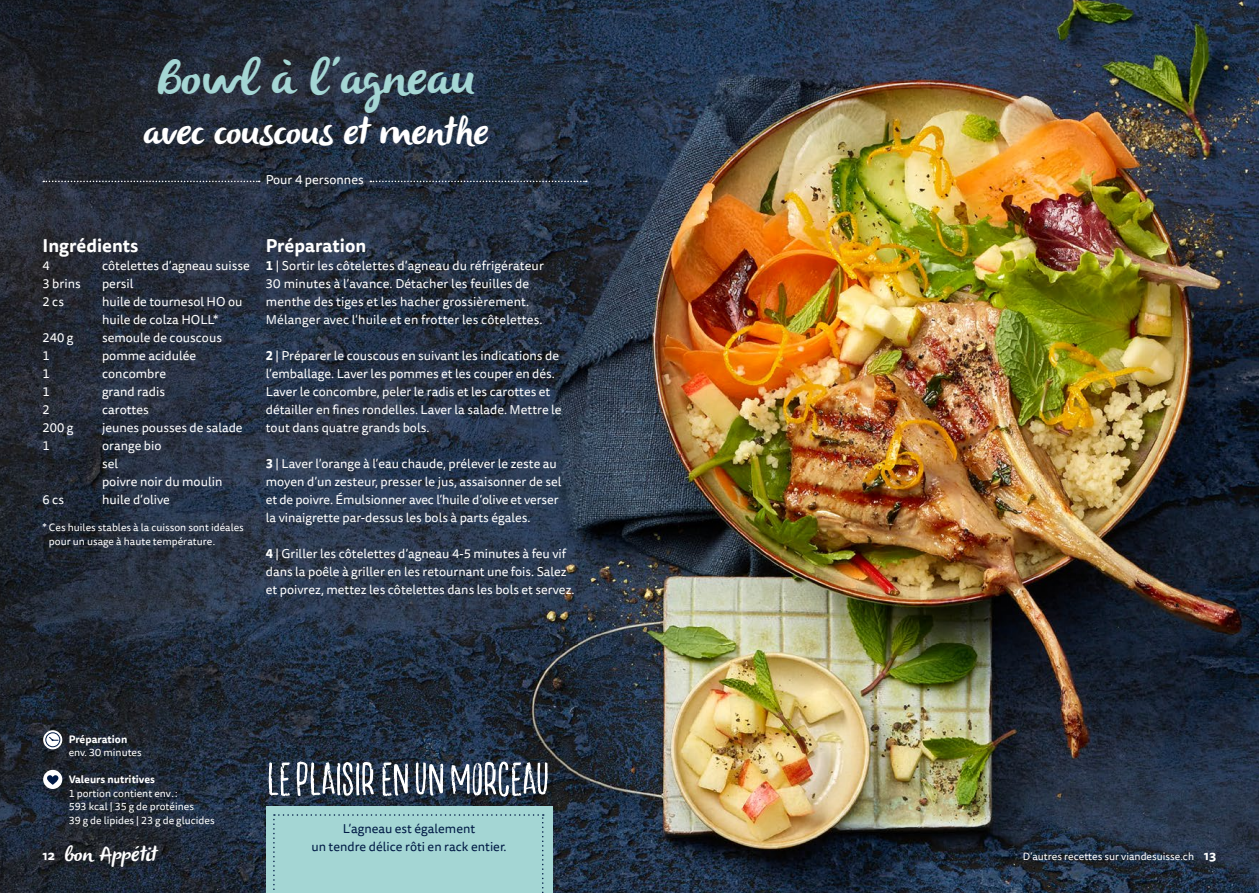
<style>
.page{position:relative;width:1259px;height:893px;background:#fff}
.page>*{position:absolute;margin:0;border:0;box-sizing:border-box;transform-origin:0 0}
.t1{font:56.4px "Lucky Fellas Serif";color:#fff}
.t2{font:italic 49.5px "Olivier";color:#a4d6d4}
.t3{font:italic 37.5px "Olivier";color:#fff}
.t4{font:italic 21px "Olivier";color:#fff}
.t5{font:700 18px "Tisa Sans OT";color:#fff}
.t6{font:12.75px/18px "Tisa Sans OT";color:#fff}
.t7{font:12.75px/18px "Tisa Sans OT";color:#001a45;text-align:center}
.t8{font:10.5px/13.5px "Tisa Sans OT";color:#fff}
.t9{font:700 10.5px "Tisa Sans OT";color:#fff}
.s1{font-weight:700}
.s2{font-family:"Tisa Sans OT";font-weight:700;font-style:normal;font-size:12.75px}
.s3{font-weight:700;font-size:12.75px}
</style>
<div class="page">
<img style="left:0;top:0;width:1259px;height:893px">
<svg style="left:43px;top:181px;width:217px;height:1px"></svg>
<svg style="left:370px;top:181px;width:217px;height:1px"></svg>
<svg style="left:43px;top:730px;width:19px;height:19px"></svg>
<div style="left:45px;top:732px;width:15px;height:15px;border:1px solid #001a45;border-radius:50%"></div>
<svg style="left:49px;top:736px;width:10px;height:5px"></svg>
<div style="left:43px;top:770px;width:19px;height:19px;background:#fff;border-radius:50%"></div>
<svg style="left:47px;top:775px;width:11px;height:10px"></svg>
<div style="left:266px;top:807px;width:286px;height:86px;background:#a4d6d4"></div>
<svg style="left:273px;top:814px;width:271px;height:79px"></svg>
<h2 class="t2" style="left:156px;top:50px;width:330px">Bowl à l’agneau</h2>
<h3 class="t3" style="left:142px;top:110px;width:355px">avec co usco usetmenthe</h3>
<p class="t6" style="left:266px;top:172px;width:99px">Pour 4 personnes</p>
<h3 class="t5" style="left:43px;top:234px;width:98px">Ingrédients</h3>
<p class="t6" style="left:43px;top:257px;width:9px">4</p>
<p class="t6" style="left:102px;top:257px;width:149px">côtelettes d’agneau suisse</p>
<p class="t6" style="left:43px;top:275px;width:40px">3 brins</p>
<p class="t6" style="left:102px;top:275px;width:33px">persil</p>
<p class="t6" style="left:43px;top:293px;width:23px">2 cs</p>
<p class="t6" style="left:102px;top:293px;width:142px">huile de tournesol HO ou huile de colza HOLL*</p>
<p class="t6" style="left:43px;top:329px;width:32px">240 g</p>
<p class="t6" style="left:102px;top:329px;width:121px">semoule de couscous</p>
<p class="t6" style="left:43px;top:347px;width:9px">1</p>
<p class="t6" style="left:102px;top:347px;width:96px">pomme acidulée</p>
<p class="t6" style="left:43px;top:365px;width:9px">1</p>
<p class="t6" style="left:102px;top:365px;width:66px">concombre</p>
<p class="t6" style="left:43px;top:383px;width:9px">1</p>
<p class="t6" style="left:102px;top:383px;width:64px">grand radis</p>
<p class="t6" style="left:43px;top:401px;width:9px">2</p>
<p class="t6" style="left:102px;top:401px;width:48px">carottes</p>
<p class="t6" style="left:43px;top:419px;width:32px">200 g</p>
<p class="t6" style="left:102px;top:419px;width:142px">jeunes pousses de salade</p>
<p class="t6" style="left:43px;top:437px;width:9px">1</p>
<p class="t6" style="left:102px;top:437px;width:122px">orange bio<br>sel<br>poivre noir du moulin</p>
<p class="t6" style="left:43px;top:491px;width:23px">6 cs</p>
<p class="t6" style="left:102px;top:491px;width:69px">huile d’olive</p>
<p class="t8" style="left:49px;top:521px;width:196px;text-indent:-6px">* Ces huiles stables à la cuisson sont idéales pour un usage à haute température.</p>
<h3 class="t5" style="left:266px;top:234px;width:102px">Préparation</h3>
<p class="t6" style="left:266px;top:257px;width:280px"><span class="s1">1</span> | Sortir les côtelettes d’agneau du réfrigérateur 30 minutes à l’avance. Détacher les feuilles de menthe des tiges et les hacher grossièrement.<br>Mélanger avec l’huile et en frotter les côtelettes.</p>
<p class="t6" style="left:266px;top:347px;width:297px"><span class="s1">2</span> | Préparer le couscous en suivant les indications de l’emballage. Laver les pommes et les couper en dés.<br>Laver le concombre, peler le radis et les carottes et détailler en fines rondelles. Laver la salade. Mettre le tout dans quatre grands bols.</p>
<p class="t6" style="left:266px;top:455px;width:297px"><span class="s1">3</span> | Laver l’orange à l’eau chaude, prélever le zeste au moyen d’un zesteur, presser le jus, assaisonner de sel et de poivre. Émulsionner avec l’huile d’olive et verser la vinaigrette par-dessus les bols à parts égales.</p>
<p class="t6" style="left:266px;top:545px;width:310px"><span class="s1">4</span> | Griller les côtelettes d’agneau 4-5 minutes à feu vif dans la poêle à griller en les retournant une fois. Salez et poivrez, mettez les côtelettes dans les bols et servez.</p>
<p class="t9" style="left:69px;top:732px;width:60px">Préparation</p>
<p class="t8" style="left:69px;top:746px;width:75px">env. 30 minutes</p>
<p class="t9" style="left:69px;top:773px;width:88px">Valeurs nutritives</p>
<p class="t8" style="left:69px;top:787px;width:147px">1 portion contient env.:<br>593 kcal | 35 g de protéines<br>39 g de lipides | 23 g de glucides</p>
<h1 class="t1" style="left:268px;top:744px;width:284px">LE PLAISIR EN UN MORCEAU</h1>
<p class="t7" style="left:311px;top:821px;width:197px">L’agneau est également<br>un tendre délice rôti en rack entier.</p>
<h3 class="t4" style="left:43px;top:842px;width:120px"><span class="s2">12</span> bon Appétit</h3>
<p class="t8" style="left:1023px;top:850px;width:195px">D’autres recettes sur viandesuisse.ch <span class="s3">13</span></p>
</div>
